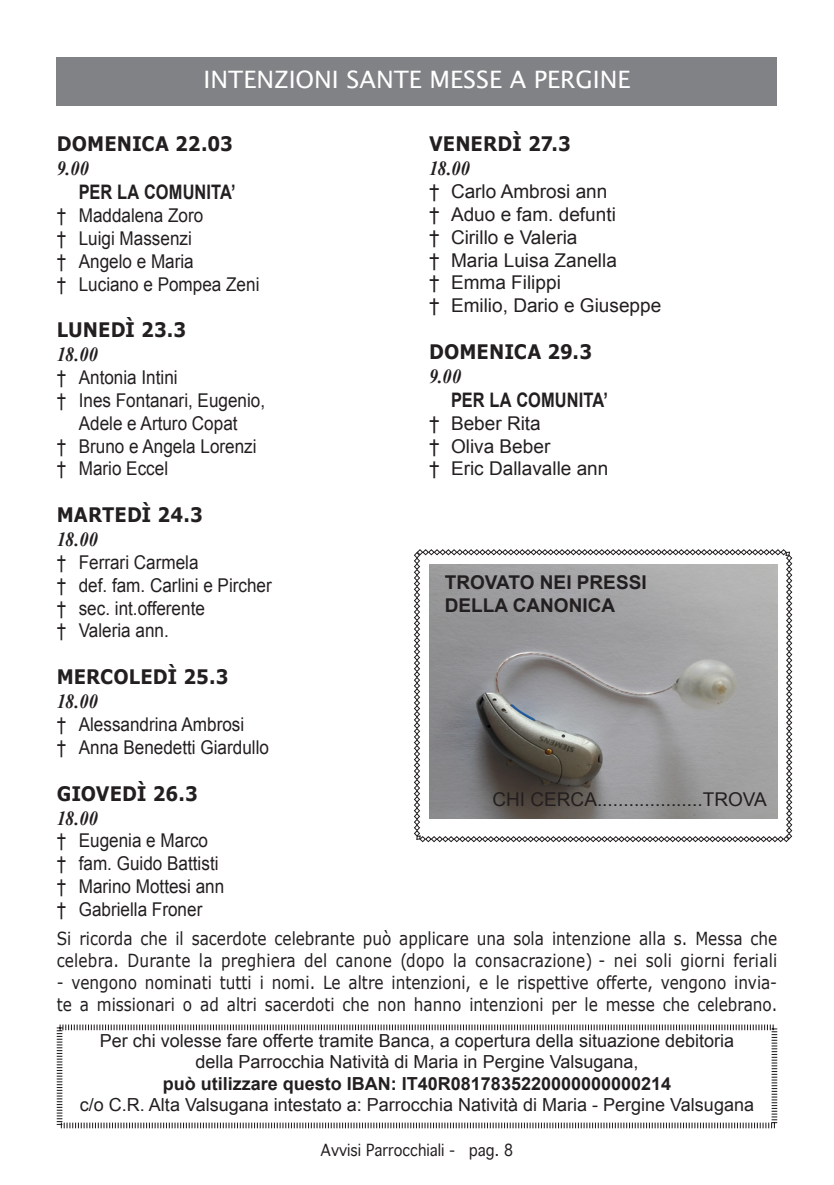
<style>
.page{position:relative;width:834px;height:1185px;background:#fff}
.page>*{position:absolute;margin:0;border:0;box-sizing:border-box;transform-origin:0 0}
.t1{font:24px "Lucida Sans";color:#fff}
.t2{font:700 20px "Verdana";letter-spacing:.005em;color:#231f20;scale:.9 1}
.t3{font:italic 700 20px "Times New Roman";letter-spacing:.02em;color:#231f20;scale:.9 1}
.t4{font:700 20px "Arial";letter-spacing:.01em;color:#231f20;scale:.82 1}
.t5{font:19px/22.8px "Arial";color:#231f20;text-align:center;scale:.9 1}
.t6{font:19px "Arial";color:#231f20}
.t7{font:700 19px "Arial";color:#231f20}
.t8{font:18px/22px "Verdana";color:#231f20;scale:.85 1}
.t9{font:18px "Arial";color:#231f20}
.t10{font:700 18px "Arial";color:#231f20}
.t11{font:16px "Thonburi";color:#231f20;scale:.9 1}
</style>
<div class="page">
<div style="left:57px;top:57px;width:720px;height:49px;background:#808285"></div>
<svg style="left:56px;top:1024px;width:722px;height:105px"></svg>
<svg style="left:414px;top:549px;width:378px;height:293px;background:#a1a0a1"></svg>
<p class="t1" style="left:203px;top:66px;width:428px">INTENZIONI SANTE MESSE A PERGINE</p>
<p class="t2" style="left:57px;top:131px;width:197px">DOMENICA 22.03</p>
<p class="t3" style="left:57px;top:155px;width:37px">9.00</p>
<p class="t4" style="left:79px;top:179px;width:193px">PER LA COMUNITA’</p>
<p class="t5" style="left:57px;top:204px;width:164px">† Maddalena Zoro</p>
<p class="t5" style="left:57px;top:227px;width:152px">† Luigi Massenzi</p>
<p class="t5" style="left:57px;top:250px;width:154px">† Angelo e Maria</p>
<p class="t5" style="left:57px;top:273px;width:227px">† Luciano e Pompea Zeni</p>
<p class="t2" style="left:57px;top:317px;width:146px">LUNEDÌ 23.3</p>
<p class="t3" style="left:57px;top:341px;width:47px">18.00</p>
<p class="t5" style="left:57px;top:366px;width:136px">† Antonia Intini</p>
<p class="t5" style="left:57px;top:389px;width:233px">† Ines Fontanari, Eugenio,<br>Adele e Arturo Copat</p>
<p class="t5" style="left:57px;top:435px;width:223px">† Bruno e Angela Lorenzi</p>
<p class="t5" style="left:57px;top:457px;width:125px">† Mario Eccel</p>
<p class="t2" style="left:57px;top:502px;width:164px">MARTEDÌ 24.3</p>
<p class="t3" style="left:57px;top:526px;width:47px">18.00</p>
<p class="t5" style="left:57px;top:551px;width:159px">† Ferrari Carmela</p>
<p class="t5" style="left:57px;top:574px;width:240px">† def. fam. Carlini e Pircher</p>
<p class="t5" style="left:57px;top:597px;width:166px">† sec. int.offerente</p>
<p class="t5" style="left:57px;top:619px;width:126px">† Valeria ann.</p>
<p class="t2" style="left:57px;top:664px;width:192px">MERCOLEDÌ 25.3</p>
<p class="t3" style="left:57px;top:688px;width:47px">18.00</p>
<p class="t5" style="left:57px;top:713px;width:210px">† Alessandrina Ambrosi</p>
<p class="t5" style="left:57px;top:736px;width:237px">† Anna Benedetti Giardullo</p>
<p class="t2" style="left:57px;top:780px;width:158px">GIOVEDÌ 26.3</p>
<p class="t3" style="left:57px;top:804px;width:47px">18.00</p>
<p class="t5" style="left:57px;top:829px;width:170px">† Eugenia e Marco</p>
<p class="t5" style="left:57px;top:852px;width:181px">† fam. Guido Battisti</p>
<p class="t5" style="left:57px;top:875px;width:188px">† Marino Mottesi ann</p>
<p class="t5" style="left:57px;top:898px;width:163px">† Gabriella Froner</p>
<p class="t2" style="left:429px;top:131px;width:159px">VENERDÌ 27.3</p>
<p class="t3" style="left:429px;top:155px;width:47px">18.00</p>
<p class="t6" style="left:429px;top:179px;width:180px">† Carlo Ambrosi ann</p>
<p class="t6" style="left:429px;top:202px;width:188px">† Aduo e fam. defunti</p>
<p class="t6" style="left:429px;top:225px;width:150px">† Cirillo e Valeria</p>
<p class="t6" style="left:429px;top:247px;width:189px">† Maria Luisa Zanella</p>
<p class="t6" style="left:429px;top:270px;width:133px">† Emma Filippi</p>
<p class="t6" style="left:429px;top:293px;width:234px">† Emilio, Dario e Giuseppe</p>
<p class="t2" style="left:429px;top:339px;width:183px">DOMENICA 29.3</p>
<p class="t3" style="left:429px;top:362px;width:37px">9.00</p>
<p class="t4" style="left:451px;top:387px;width:193px">PER LA COMUNITA’</p>
<p class="t6" style="left:429px;top:411px;width:113px">† Beber Rita</p>
<p class="t6" style="left:429px;top:433px;width:123px">† Oliva Beber</p>
<p class="t6" style="left:429px;top:456px;width:181px">† Eric Dallavalle ann</p>
<p class="t7" style="left:445px;top:570px;width:203px">TROVATO NEI PRESSI</p>
<p class="t7" style="left:445px;top:593px;width:172px">DELLA CANONICA</p>
<p class="t6" style="left:492px;top:787px;width:276px">CHI CERCA....................TROVA</p>
<p class="t8" style="left:57px;top:928px;width:849px">Si ricorda che il sacerdote celebrante può applicare una sola intenzione alla s. Messa che celebra. Durante la preghiera del canone (dopo la consacrazione) - nei soli giorni feriali</p>
<p class="t8" style="left:57px;top:972px;width:849px">- vengono nominati tutti i nomi. Le altre intenzioni, e le rispettive offerte, vengono invia&shy;te a missionari o ad altri sacerdoti che non hanno intenzioni per le messe che celebrano.</p>
<p class="t9" style="left:100px;top:1028px;width:635px">Per chi volesse fare offerte tramite Banca, a copertura della situazione debitoria</p>
<p class="t9" style="left:195px;top:1050px;width:444px">della Parrocchia Natività di Maria in Pergine Valsugana,</p>
<p class="t10" style="left:163px;top:1071px;width:510px">può utilizzare questo IBAN: IT40R0817835220000000000214</p>
<p class="t9" style="left:80px;top:1093px;width:675px">c/o C.R. Alta Valsugana intestato a: Parrocchia Natività di Maria - Pergine Valsugana</p>
<p class="t11" style="left:320px;top:1141px;width:216px">Avvisi Parrocchiali - pag. 8</p>
</div>
